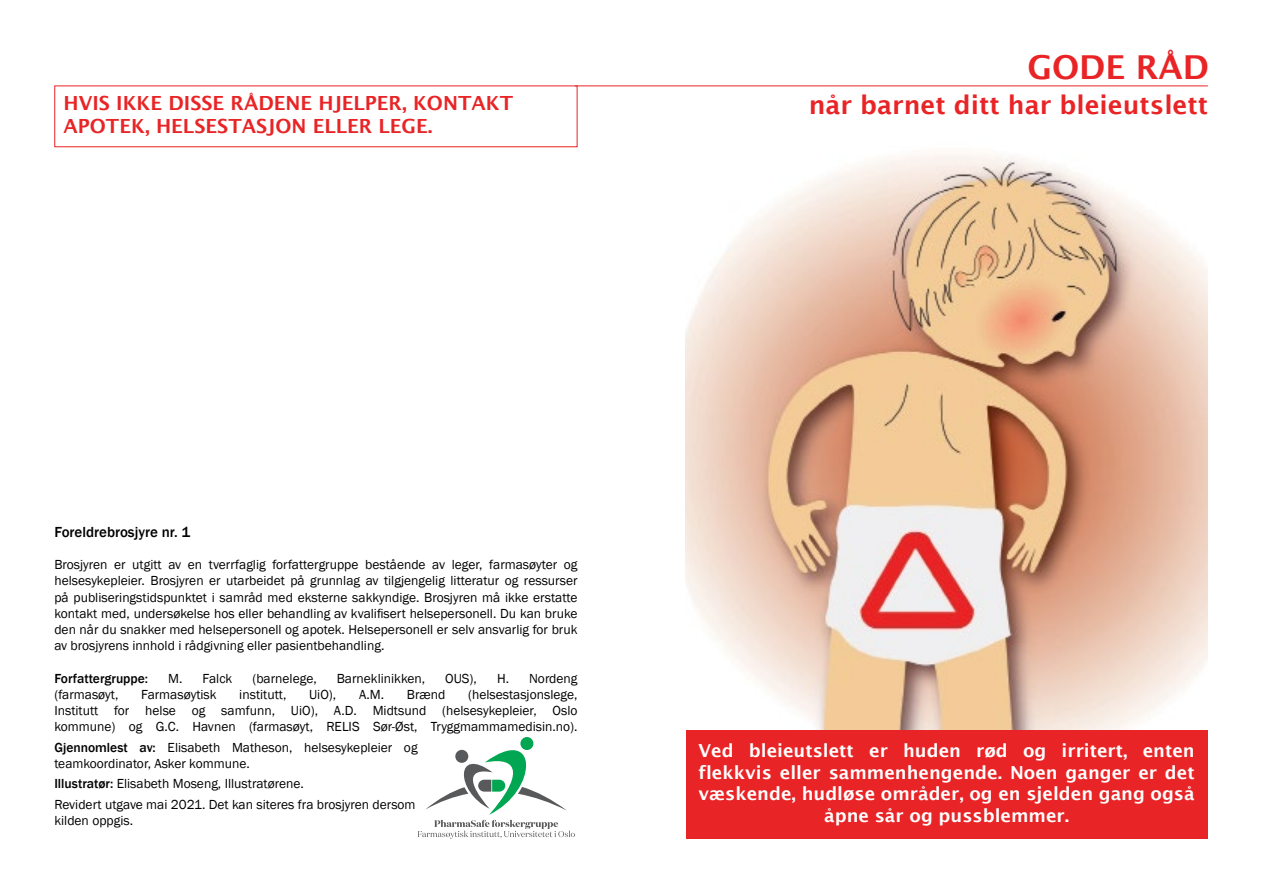
<style>
.page{position:relative;width:1263px;height:893px;background:#fff}
.page>*{position:absolute;margin:0;border:0;box-sizing:border-box;transform-origin:0 0}
.t1{font:600 33px "Lucida Sans";color:#e92426}
.t2{font:600 25.5px "Lucida Sans";color:#e92426}
.t3{font:600 19.5px/23.4px "Lucida Sans";color:#e92426}
.t4{font:600 18px/21.6px "Lucida Sans";color:#fff;text-align:center}
.t5{font:500 15px "Franklin Gothic";color:#000}
.t6{font:13.5px/16.2px "Franklin Gothic";color:#000;text-align:justify}
.t7{font:500 13.5px "Franklin Gothic";color:#000}
.s1{font-weight:500}
</style>
<div class="page">
<hr style="left:575px;top:86px;width:633px;height:1px;background:#e92426">
<img style="left:685px;top:153px;width:523px;height:594px">
<div style="left:686px;top:730px;width:521px;height:109px;background:#e92426"></div>
<div style="left:54px;top:86px;width:523px;height:61px;border:1px solid #e92426"></div>
<svg style="left:418px;top:737px;width:157px;height:102px"></svg>
<h3 class="t3" style="left:64px;top:91px;width:451px">HVIS IKKE DISSE RÅDENE HJELPER, KONTAKT<br>APOTEK, HELSESTASJON ELLER LEGE.</h3>
<h1 class="t1" style="left:1027px;top:49px;width:183px">GODE RÅD</h1>
<h2 class="t2" style="left:809px;top:91px;width:401px">når barnet ditt har bleieutslett</h2>
<p class="t5" style="left:54px;top:522px;width:137px">Foreldrebrosjyre nr. 1</p>
<p class="t6" style="left:54px;top:557px;width:525px">Brosjyren er utgitt av en tverrfaglig forfattergruppe bestående av leger, farmasøyter og helsesykepleier. Brosjyren er utarbeidet på grunnlag av tilgjengelig litteratur og ressurser på publiseringstidspunktet i samråd med eksterne sakkyndige. Brosjyren må ikke erstatte kontakt med, undersøkelse hos eller behandling av kvalifisert helsepersonell. Du kan bruke den når du snakker med helsepersonell og apotek. Helsepersonell er selv ansvarlig for bruk av brosjyrens innhold i rådgivning eller pasientbehandling.</p>
<p class="t7" style="left:54px;top:670px;width:95px">Forfattergruppe:</p>
<p class="t6" style="left:168px;top:670px;width:66px">M. Falck</p>
<p class="t6" style="left:252px;top:670px;width:66px">(barnelege,</p>
<p class="t6" style="left:337px;top:670px;width:90px">Barneklinikken,</p>
<p class="t6" style="left:445px;top:670px;width:33px">OUS),</p>
<p class="t6" style="left:497px;top:670px;width:82px">H. Nordeng</p>
<p class="t6" style="left:54px;top:686px;width:66px">(farmasøyt,</p>
<p class="t6" style="left:141px;top:686px;width:77px">Farmasøytisk</p>
<p class="t6" style="left:239px;top:686px;width:49px">institutt,</p>
<p class="t6" style="left:309px;top:686px;width:29px">UiO),</p>
<p class="t6" style="left:359px;top:686px;width:27px">A.M.</p>
<p class="t6" style="left:407px;top:686px;width:40px">Brænd</p>
<p class="t6" style="left:54px;top:686px;width:525px;text-indent:414px">(helsestasjonslege, Institutt for helse og samfunn, UiO), A.D. Midtsund (helsesykepleier, Oslo kommune) og G.C. Havnen (farmasøyt, RELIS Sør-Øst, Tryggmammamedisin.no).</p>
<p class="t6" style="left:54px;top:739px;width:365px"><span class="s1">Gjennomlest av:</span> Elisabeth Matheson, helsesykepleier og teamkoordinator, Asker kommune.</p>
<p class="t6" style="left:54px;top:774px;width:363px;line-height:20.4px"><span class="s1">Illustratør:</span> Elisabeth Moseng, Illustratørene.<br>Revidert utgave mai 2021. Det kan siteres fra brosjyren dersom</p>
<p class="t6" style="left:54px;top:813px;width:80px">kilden oppgis.</p>
<h3 class="t4" style="left:699px;top:740px;width:498px">Ved bleieutslett er huden rød og irritert, enten flekkvis eller sammenhengende. Noen ganger er det væskende, hudløse områder, og en sjelden gang også åpne sår og pussblemmer.</h3>
</div>
